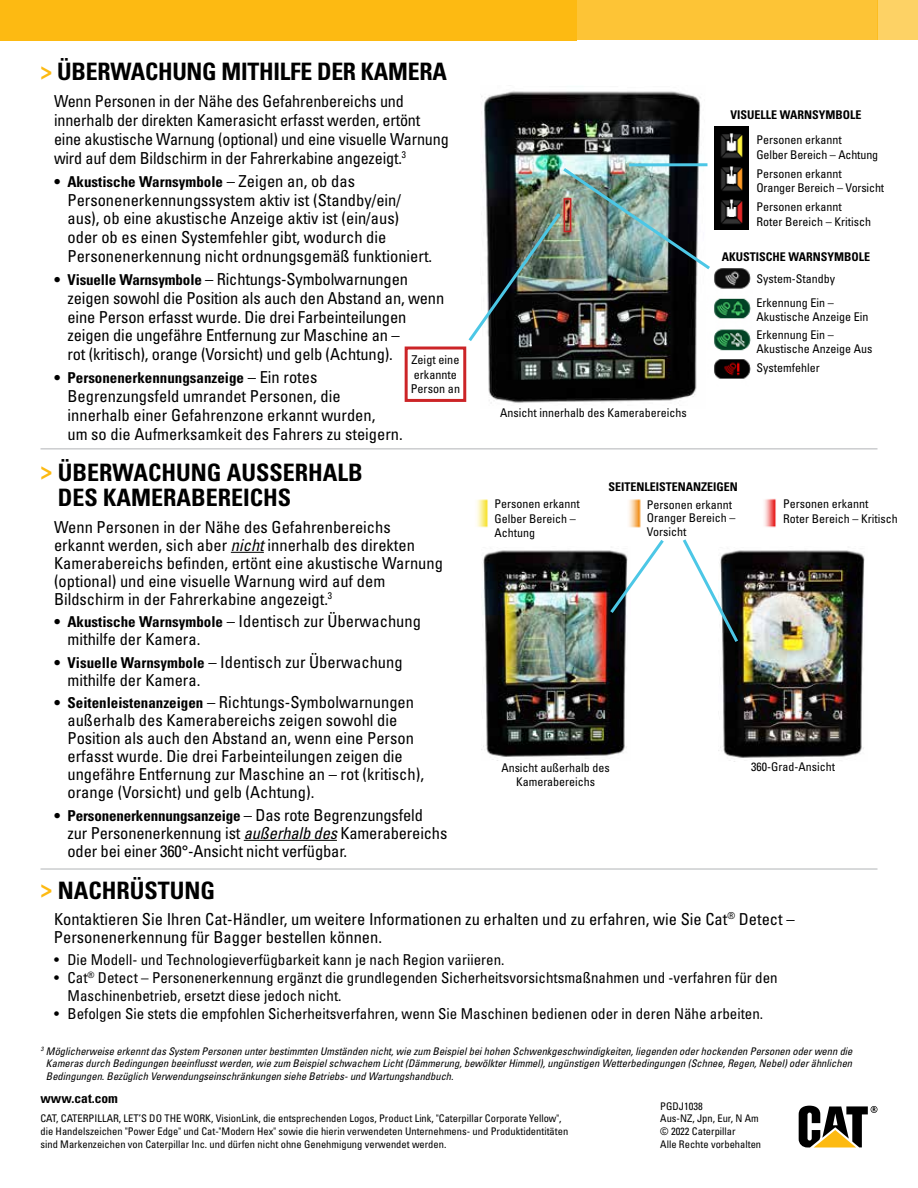
<style>
.page{position:relative;width:918px;height:1188px;background:#fff}
.page>*{position:absolute;margin:0;border:0;box-sizing:border-box;transform-origin:0 0}
.t1{font:700 condensed 24px/25.5px "Univers LT Std";color:#000}
.t2{font:condensed 16.5px/18px "Univers LT Std";color:#000}
.t3{font:condensed 15px/18px "Univers LT Std";color:#000}
.t4{font:700 condensed 15px "Univers LT Std";color:#000}
.t5{font:700 condensed 13.5px "Univers LT Std";color:#000}
.t6{font:condensed 12.15px/14.5px "Univers LT Std";color:#000}
.t7{font:condensed 12px/14.4px "Univers LT Std";color:#000}
.t8{font:700 condensed 12px "Univers LT Std";color:#000}
.t9{font:italic condensed 10.5px/12.6px "Univers LT Std";color:#000;text-align:justify}
.t10{font:condensed 10.5px/12.6px "Univers LT Std";color:#000}
.s1{color:#fdba12}
.s2{font-weight:400;font-size:16.5px}
.s3{font-weight:700;font-size:15px}
.s4{font-style:italic}
</style>
<div class="page">
<div style="left:0;top:0;width:576px;height:40px;background:#fdba12"></div>
<div style="left:576px;top:0;width:301px;height:40px;background:#fdc436"></div>
<div style="left:878px;top:0;width:40px;height:40px;background:#fdd265"></div>
<svg style="left:799px;top:1106px;width:79px;height:42px"></svg>
<hr style="left:40px;top:448px;width:838px;height:1px;background:#b1b4b6">
<hr style="left:231px;top:552px;width:33px;height:1px;background:#000">
<hr style="left:244px;top:840px;width:93px;height:1px;background:#000">
<hr style="left:41px;top:869px;width:837px;height:1px;background:#b1b4b6">
<img style="left:481px;top:550px;width:146px;height:210px">
<img style="left:718px;top:550px;width:147px;height:211px">
<svg style="left:607px;top:540px;width:57px;height:76px"></svg>
<img style="left:476px;top:499px;width:12px;height:29px">
<img style="left:764px;top:498px;width:12px;height:30px">
<img style="left:629px;top:499px;width:12px;height:29px">
<svg style="left:683px;top:539px;width:58px;height:106px"></svg>
<img style="left:481px;top:91px;width:220px;height:312px">
<img style="left:714px;top:268px;width:37px;height:111px">
<hr style="left:629px;top:163px;width:78px;height:3px;background:#4cc7e6">
<img style="left:715px;top:127px;width:34px;height:102px">
<img style="left:468px;top:165px;width:242px;height:179px">
<div style="left:405px;top:347px;width:61px;height:55px;border:3px solid #cc2427"></div>
<div style="left:564px;top:198px;width:7px;height:34px;border:2px solid #cc2427"></div>
<h1 class="t1" style="left:40px;top:59px;width:408px"><span class="s1">&gt;</span> ÜBERWACHUNG MITHILFE DER KAMERA</h1>
<p class="t2" style="left:54px;top:92px;width:396px;line-height:18.8px">Wenn Personen in der Nähe des Gefahrenbereichs und innerhalb der direkten Kamerasicht erfasst werden, ertönt eine akustische Warnung (optional) und eine visuelle Warnung wird auf dem Bildschirm in der Fahrerkabine angezeigt.<sup>3</sup></p>
<p class="t4" style="left:54px;top:172px;width:303px">• Akustische Warnsymbole <span class="s2">– Zeigen an, ob das</span></p>
<p class="t2" style="left:68px;top:190px;width:366px;line-height:18.8px">Personenerkennungssystem aktiv ist (Standby/ein/ aus), ob eine akustische Anzeige aktiv ist (ein/aus) oder ob es einen Systemfehler gibt, wodurch die Personenerkennung nicht ordnungsgemäß funktioniert.</p>
<p class="t2" style="left:68px;top:270px;width:378px;line-height:18.8px;text-indent:-14px"><span class="s3">• Visuelle Warnsymbole</span> – Richtungs-Symbolwarnungen zeigen sowohl die Position als auch den Abstand an, wenn eine Person erfasst wurde. Die drei Farbeinteilungen zeigen die ungefähre Entfernung zur Maschine an –<br>rot (kritisch), orange (Vorsicht) und gelb (Achtung).</p>
<p class="t4" style="left:54px;top:369px;width:265px">• Personenerkennungsanzeige <span class="s2">– Ein rotes</span></p>
<p class="t2" style="left:68px;top:387px;width:337px;line-height:18.8px">Begrenzungsfeld umrandet Personen, die innerhalb einer Gefahrenzone erkannt wurden,<br>um so die Aufmerksamkeit des Fahrers zu steigern.</p>
<h1 class="t1" style="left:58px;top:460px;width:306px;text-indent:-17px"><span class="s1">&gt;</span> ÜBERWACHUNG AUSSERHALB<br>DES KAMERABEREICHS</h1>
<p class="t2" style="left:54px;top:518px;width:391px">Wenn Personen in der Nähe des Gefahrenbereichs erkannt werden, sich aber <span class="s4">nicht</span> innerhalb des direkten Kamerabereichs befinden, ertönt eine akustische Warnung (optional) und eine visuelle Warnung wird auf dem Bildschirm in der Fahrerkabine angezeigt.<sup>3</sup></p>
<p class="t2" style="left:68px;top:612px;width:355px;text-indent:-14px"><span class="s3">• Akustische Warnsymbole</span> – Identisch zur Überwachung mithilfe der Kamera.</p>
<p class="t2" style="left:68px;top:653px;width:337px;text-indent:-14px"><span class="s3">• Visuelle Warnsymbole</span> – Identisch zur Überwachung mithilfe der Kamera.</p>
<p class="t2" style="left:67px;top:693px;width:358px;text-indent:-13px"><span class="s3">• Seitenleistenanzeigen</span> – Richtungs-Symbolwarnungen außerhalb des Kamerabereichs zeigen sowohl die Position als auch den Abstand an, wenn eine Person erfasst wurde. Die drei Farbeinteilungen zeigen die ungefähre Entfernung zur Maschine an – rot (kritisch), orange (Vorsicht) und gelb (Achtung).</p>
<p class="t4" style="left:54px;top:806px;width:371px">• Personenerkennungsanzeige <span class="s2">– Das rote Begrenzungsfeld</span></p>
<p class="t2" style="left:68px;top:824px;width:381px">zur Personenerkennung ist <span class="s4">außerhalb des</span> Kamerabereichs oder bei einer 360°-Ansicht nicht verfügbar.</p>
<p class="t6" style="left:411px;top:352px;width:51px">Zeigt eine erkannte<br>Person an</p>
<p class="t8" style="left:730px;top:107px;width:133px">VISUELLE WARNSYMBOLE</p>
<p class="t7" style="left:756px;top:133px;width:123px">Personen erkannt<br>Gelber Bereich – Achtung</p>
<p class="t7" style="left:756px;top:166px;width:129px">Personen erkannt<br>Oranger Bereich – Vorsicht</p>
<p class="t7" style="left:756px;top:200px;width:116px">Personen erkannt<br>Roter Bereich – Kritisch</p>
<p class="t8" style="left:722px;top:249px;width:150px">AKUSTISCHE WARNSYMBOLE</p>
<p class="t7" style="left:500px;top:405px;width:188px">Ansicht innerhalb des Kamerabereichs</p>
<p class="t7" style="left:756px;top:267px;width:80px;line-height:23.4px">System-Standby<br>Erkennung Ein –</p>
<p class="t7" style="left:756px;top:308px;width:113px;line-height:17.4px">Akustische Anzeige Ein<br>Erkennung Ein –</p>
<p class="t7" style="left:756px;top:339px;width:117px;line-height:18.9px">Akustische Anzeige Aus<br>Systemfehler</p>
<p class="t8" style="left:609px;top:479px;width:131px">SEITENLEISTENANZEIGEN</p>
<p class="t7" style="left:494px;top:497px;width:87px">Personen erkannt<br>Gelber Bereich –<br>Achtung</p>
<p class="t7" style="left:783px;top:497px;width:116px">Personen erkannt<br>Roter Bereich – Kritisch</p>
<p class="t7" style="left:647px;top:498px;width:90px;line-height:13.5px">Personen erkannt<br>Oranger Bereich –<br>Vorsicht</p>
<p class="t7" style="left:501px;top:760px;width:110px;text-align:center">Ansicht außerhalb des<br>Kamerabereichs</p>
<p class="t7" style="left:751px;top:760px;width:85px">360-Grad-Ansicht</p>
<h1 class="t1" style="left:40px;top:877px;width:176px"><span class="s1">&gt;</span> NACHRÜSTUNG</h1>
<p class="t2" style="left:54px;top:910px;width:742px">Kontaktieren Sie Ihren Cat-Händler, um weitere Informationen zu erhalten und zu erfahren, wie Sie Cat<sup>®</sup> Detect –<br>Personenerkennung für Bagger bestellen können.</p>
<p class="t3" style="left:54px;top:951px;width:452px">• Die Modell- und Technologieverfügbarkeit kann je nach Region variieren.</p>
<p class="t3" style="left:68px;top:969px;width:712px;text-indent:-14px">• Cat<sup>®</sup> Detect – Personenerkennung ergänzt die grundlegenden Sicherheitsvorsichtsmaßnahmen und -verfahren für den<br>Maschinenbetrieb, ersetzt diese jedoch nicht.</p>
<p class="t3" style="left:54px;top:1005px;width:711px">• Befolgen Sie stets die empfohlen Sicherheitsverfahren, wenn Sie Maschinen bedienen oder in deren Nähe arbeiten.</p>
<p class="t9" style="left:46px;top:1045px;width:808px;text-indent:-5px"><sup>3</sup> Möglicherweise erkennt das System Personen unter bestimmten Umständen nicht, wie zum Beispiel bei hohen Schwenkgeschwindigkeiten, liegenden oder hockenden Personen oder wenn die Kameras durch Bedingungen beeinflusst werden, wie zum Beispiel schwachem Licht (Dämmerung, bewölkter Himmel), ungünstigen Wetterbedingungen (Schnee, Regen, Nebel) oder ähnlichen Bedingungen. Bezüglich Verwendungseinschränkungen siehe Betriebs- und Wartungshandbuch.</p>
<p class="t5" style="left:40px;top:1090px;width:79px">www.cat.com</p>
<p class="t10" style="left:40px;top:1112px;width:529px">CAT, CATERPILLAR, LET’S DO THE WORK, VisionLink, die entsprechenden Logos, Product Link, "Caterpillar Corporate Yellow", die Handelszeichen "Power Edge" und Cat-"Modern Hex" sowie die hierin verwendeten Unternehmens- und Produktidentitäten sind Markenzeichen von Caterpillar Inc. und dürfen nicht ohne Genehmigung verwendet werden.</p>
<p class="t10" style="left:660px;top:1100px;width:102px">PGDJ1038<br>Aus-NZ, Jpn, Eur, N Am © 2022 Caterpillar<br>Alle Rechte vorbehalten</p>
</div>
